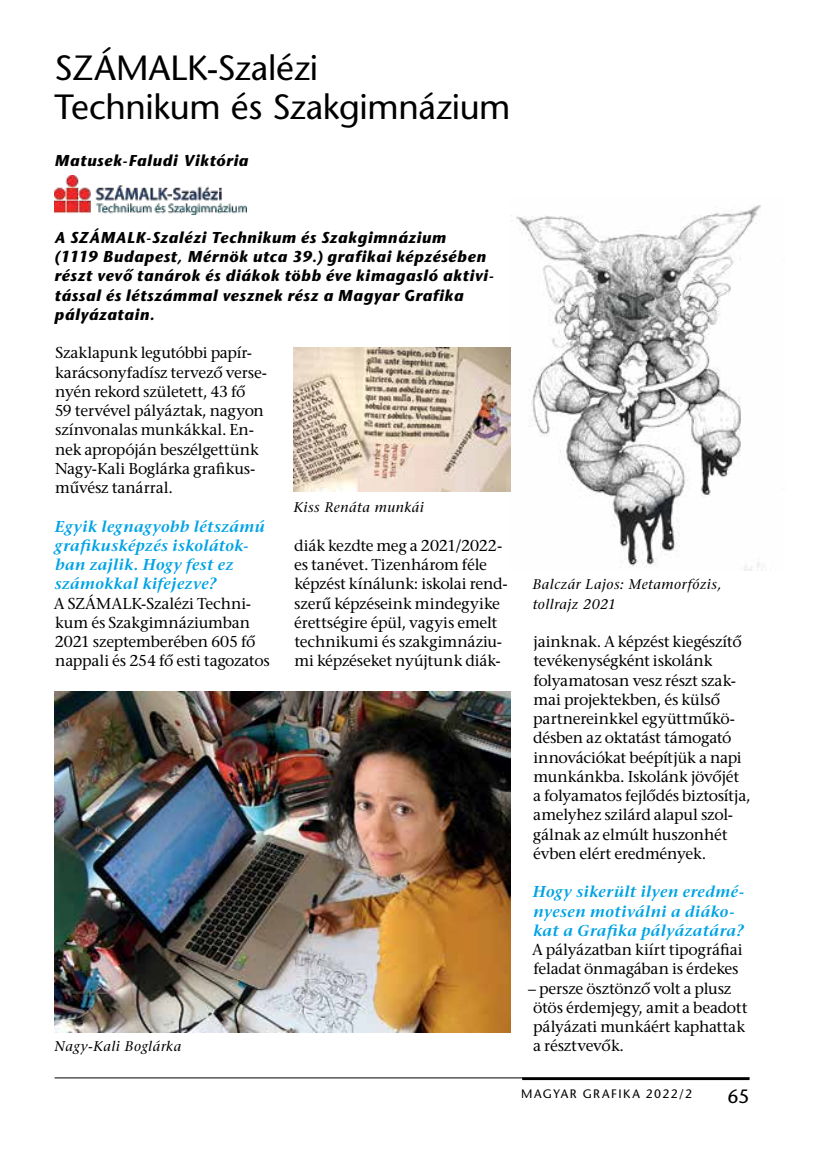
<style>
.page{position:relative;width:819px;height:1166px;background:#fff}
.page>*{position:absolute;margin:0;border:0;box-sizing:border-box;transform-origin:0 0}
.t1{font:35px/38.5px "ITC Stone Sans";letter-spacing:-.01em;color:#000}
.t2{font:19.25px "ITC Stone Sans";color:#000}
.t3{font:15.75px/19.2px "ITC Stone Serif";letter-spacing:-.01em;color:#000}
.t4{font:italic 700 15.75px/19.2px "ITC Stone Sans";letter-spacing:.04em;color:#000}
.t5{font:italic 600 15.75px/19.2px "ITC Stone Serif";letter-spacing:.025em;color:#00a3e4}
.t6{font:italic 14px/19.2px "ITC Stone Serif";letter-spacing:.035em;color:#000}
.t7{font:12.25px "ITC Stone Sans";letter-spacing:.12em;color:#000}
</style>
<div class="page">
<hr style="left:55px;top:1077px;width:694px;height:1px;background:#000">
<hr style="left:522px;top:1077px;width:227px;height:3px;background:#000">
<img style="left:55px;top:175px;width:191px;height:39px">
<img style="left:55px;top:691px;width:455px;height:341px">
<img style="left:510px;top:205px;width:251px;height:365px">
<img style="left:294px;top:347px;width:216px;height:145px">
<h1 class="t1" style="left:55px;top:54px;width:457px">SZÁMALK-Szalézi<br>Technikum és Szakgimnázium</h1>
<p class="t4" style="left:55px;top:153px;width:195px">Matusek-Faludi Viktória</p>
<p class="t4" style="left:55px;top:230px;width:441px">A SZÁMALK-Szalézi Technikum és Szakgimnázium<br>(1119 Budapest, Mérnök utca 39.) grafikai képzésében részt vevő tanárok és diákok több éve kimagasló aktivi&shy;tással és létszámmal vesznek rész a Magyar Grafika pályázatain.</p>
<p class="t3" style="left:55px;top:345px;width:214px">Szaklapunk legutóbbi papír&shy;karácsonyfadísz tervező verse&shy;nyén rekord született, 43 fő<br>59 tervével pályáztak, nagyon színvonalas munkákkal. En&shy;nek apropóján beszélgettünk<br>Nagy-Kali Boglárka grafikus&shy;művész tanárral.</p>
<p class="t5" style="left:55px;top:519px;width:212px">Egyik legnagyobb létszámú grafikusképzés iskolátok&shy;ban zajlik. Hogy fest ez számokkal kifejezve?</p>
<p class="t3" style="left:54px;top:595px;width:217px">A SZÁMALK-Szalézi Techni&shy;kum és Szakgimnáziumban<br>2021 szeptemberében 605 fő nappali és 254 fő esti tagozatos</p>
<p class="t6" style="left:294px;top:500px;width:132px">Kiss Renáta munkái</p>
<p class="t3" style="left:294px;top:538px;width:215px">diák kezdte meg a 2021/2022- es tanévet. Tizenhárom féle képzést kínálunk: iskolai rend&shy;szerű képzéseink mindegyike érettségire épül, vagyis emelt technikumi és szakgimnáziu&shy;mi képzéseket nyújtunk diák-</p>
<p class="t6" style="left:532px;top:577px;width:190px">Balczár Lajos: Metamorfózis, tollrajz 2021</p>
<p class="t3" style="left:533px;top:634px;width:219px">jainknak. A képzést kiegészítő tevékenységként iskolánk folyamatosan vesz részt szak&shy;mai projektekben, és külső partnereinkkel együttműkö&shy;désben az oktatást támogató innovációkat beépítjük a napi munkánkba. Iskolánk jövőjét a folyamatos fejlődés biztosítja, amelyhez szilárd alapul szol&shy;gálnak az elmúlt huszonhét évben elért eredmények.</p>
<p class="t5" style="left:533px;top:884px;width:212px">Hogy sikerült ilyen eredmé&shy;nyesen motiválni a diáko&shy;kat a Grafika pályázatára?</p>
<p class="t3" style="left:532px;top:942px;width:212px">A pályázatban kiírt tipográfiai feladat önmagában is érdekes</p>
<p class="t3" style="left:533px;top:980px;width:216px;text-indent:-5px">– persze ösztönző volt a plusz ötös érdemjegy, amit a beadott pályázati munkáért kaphattak</p>
<p class="t6" style="left:55px;top:1039px;width:128px">Nagy-Kali Boglárka</p>
<p class="t3" style="left:533px;top:1038px;width:92px">a résztvevők.</p>
<p class="t7" style="left:521px;top:1087px;width:172px">MAGYAR GRAFIKA 2022/2</p>
<p class="t2" style="left:727px;top:1085px;width:24px">65</p>
</div>
